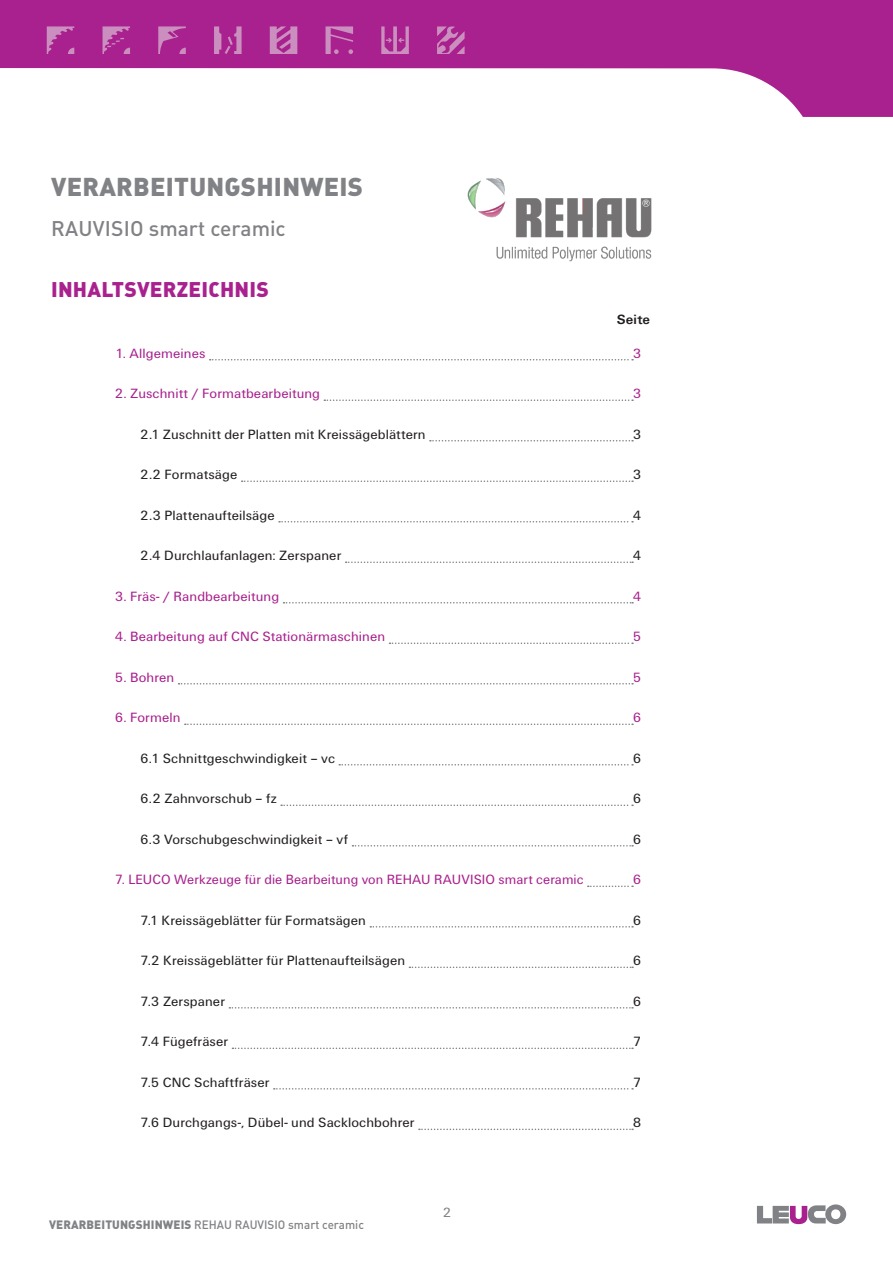
<style>
.page{position:relative;width:893px;height:1263px;background:#fff}
.page>*{position:absolute;margin:0;border:0;box-sizing:border-box;transform-origin:0 0}
.t1{font:900 25.5px "DIN Pro";letter-spacing:.01em;color:#808285}
.t2{font:500 21px "DIN Pro";color:#808285}
.t3{font:900 21px "DIN Pro";letter-spacing:.01em;color:#a9218e}
.t4{font:13.95px "LEUCO UN";letter-spacing:.01em;color:#231f20}
.t5{font:13.95px "LEUCO UN";letter-spacing:.01em;color:#a9218e}
.t6{font:700 13.95px "LEUCO UN";letter-spacing:.015em;color:#231f20}
.t7{font:13.95px "LEUCO UN";color:#808285}
.t8{font:500 12px "DIN Pro";color:#808285}
.s1{font-weight:900}
</style>
<div class="page">
<svg style="left:0;top:0;width:893px;height:117px;fill:#a9218e"></svg>
<svg style="left:326px;top:26px;width:27px;height:28px"></svg>
<svg style="left:214px;top:26px;width:28px;height:28px"></svg>
<svg style="left:47px;top:26px;width:27px;height:28px"></svg>
<svg style="left:103px;top:26px;width:27px;height:28px"></svg>
<svg style="left:437px;top:26px;width:28px;height:28px"></svg>
<svg style="left:158px;top:26px;width:28px;height:28px"></svg>
<svg style="left:270px;top:26px;width:27px;height:28px"></svg>
<svg style="left:381px;top:26px;width:28px;height:28px"></svg>
<svg style="left:757px;top:1204px;width:89px;height:20px"></svg>
<svg style="left:210px;top:359px;width:423px;height:1px"></svg>
<svg style="left:324px;top:399px;width:309px;height:2px"></svg>
<svg style="left:430px;top:440px;width:203px;height:1px"></svg>
<svg style="left:242px;top:480px;width:391px;height:2px"></svg>
<svg style="left:279px;top:521px;width:354px;height:1px"></svg>
<svg style="left:346px;top:561px;width:287px;height:2px"></svg>
<svg style="left:284px;top:602px;width:349px;height:1px"></svg>
<svg style="left:389px;top:642px;width:244px;height:2px"></svg>
<svg style="left:179px;top:683px;width:454px;height:1px"></svg>
<svg style="left:185px;top:723px;width:448px;height:2px"></svg>
<svg style="left:339px;top:764px;width:294px;height:1px"></svg>
<svg style="left:281px;top:804px;width:352px;height:2px"></svg>
<svg style="left:352px;top:845px;width:281px;height:1px"></svg>
<svg style="left:588px;top:885px;width:45px;height:2px"></svg>
<svg style="left:370px;top:926px;width:263px;height:1px"></svg>
<svg style="left:409px;top:966px;width:224px;height:2px"></svg>
<svg style="left:229px;top:1007px;width:404px;height:1px"></svg>
<svg style="left:232px;top:1047px;width:401px;height:2px"></svg>
<svg style="left:274px;top:1088px;width:359px;height:1px"></svg>
<svg style="left:419px;top:1128px;width:214px;height:2px"></svg>
<img style="left:467px;top:178px;width:185px;height:84px">
<h1 class="t1" style="left:51px;top:169px;width:313px">VERARBEITUNGSHINWEIS</h1>
<h2 class="t2" style="left:51px;top:214px;width:236px">RAUVISIO smart ceramic</h2>
<h2 class="t3" style="left:51px;top:275px;width:219px">INHALTSVERZEICHNIS</h2>
<p class="t6" style="left:617px;top:312px;width:35px">Seite</p>
<p class="t5" style="left:115px;top:345px;width:92px">1. Allgemeines</p>
<p class="t5" style="left:633px;top:345px;width:10px">3</p>
<p class="t5" style="left:115px;top:386px;width:207px">2. Zuschnitt / Formatbearbeitung</p>
<p class="t5" style="left:633px;top:386px;width:10px">3</p>
<p class="t4" style="left:140px;top:426px;width:287px">2.1 Zuschnitt der Platten mit Kreissägeblättern</p>
<p class="t4" style="left:633px;top:426px;width:10px">3</p>
<p class="t4" style="left:140px;top:467px;width:99px">2.2 Formatsäge</p>
<p class="t4" style="left:633px;top:467px;width:10px">3</p>
<p class="t4" style="left:140px;top:507px;width:136px">2.3 Plattenaufteilsäge</p>
<p class="t4" style="left:633px;top:507px;width:10px">4</p>
<p class="t4" style="left:140px;top:548px;width:203px">2.4 Durchlaufanlagen: Zerspaner</p>
<p class="t4" style="left:633px;top:548px;width:10px">4</p>
<p class="t5" style="left:115px;top:588px;width:166px">3. Fräs- / Randbearbeitung</p>
<p class="t5" style="left:633px;top:588px;width:10px">4</p>
<p class="t5" style="left:115px;top:629px;width:272px">4. Bearbeitung auf CNC Stationärmaschinen</p>
<p class="t5" style="left:633px;top:629px;width:10px">5</p>
<p class="t5" style="left:115px;top:669px;width:61px">5. Bohren</p>
<p class="t5" style="left:633px;top:669px;width:10px">5</p>
<p class="t5" style="left:115px;top:710px;width:67px">6. Formeln</p>
<p class="t5" style="left:633px;top:710px;width:10px">6</p>
<p class="t4" style="left:140px;top:750px;width:196px">6.1 Schnittgeschwindigkeit – vc</p>
<p class="t4" style="left:633px;top:750px;width:10px">6</p>
<p class="t4" style="left:140px;top:791px;width:138px">6.2 Zahnvorschub – fz</p>
<p class="t4" style="left:633px;top:791px;width:10px">6</p>
<p class="t4" style="left:140px;top:831px;width:209px">6.3 Vorschubgeschwindigkeit – vf</p>
<p class="t4" style="left:633px;top:831px;width:10px">6</p>
<p class="t5" style="left:115px;top:872px;width:470px">7. LEUCO Werkzeuge für die Bearbeitung von REHAU RAUVISIO smart ceramic</p>
<p class="t5" style="left:633px;top:872px;width:10px">6</p>
<p class="t4" style="left:140px;top:912px;width:227px">7.1 Kreissägeblätter für Formatsägen</p>
<p class="t4" style="left:633px;top:912px;width:10px">6</p>
<p class="t4" style="left:140px;top:953px;width:266px">7.2 Kreissägeblätter für Plattenaufteilsägen</p>
<p class="t4" style="left:633px;top:953px;width:10px">6</p>
<p class="t4" style="left:140px;top:993px;width:86px">7.3 Zerspaner</p>
<p class="t4" style="left:633px;top:993px;width:10px">6</p>
<p class="t4" style="left:140px;top:1034px;width:89px">7.4 Fügefräser</p>
<p class="t4" style="left:633px;top:1034px;width:10px">7</p>
<p class="t4" style="left:140px;top:1074px;width:131px">7.5 CNC Schaftfräser</p>
<p class="t4" style="left:633px;top:1074px;width:10px">7</p>
<p class="t4" style="left:140px;top:1115px;width:276px">7.6 Durchgangs-, Dübel- und Sacklochbohrer</p>
<p class="t4" style="left:633px;top:1115px;width:10px">8</p>
<p class="t8" style="left:49px;top:1216px;width:316px"><span class="s1">VERARBEITUNGSHINWEIS</span> REHAU RAUVISIO smart ceramic</p>
<p class="t7" style="left:443px;top:1204px;width:10px">2</p>
</div>
